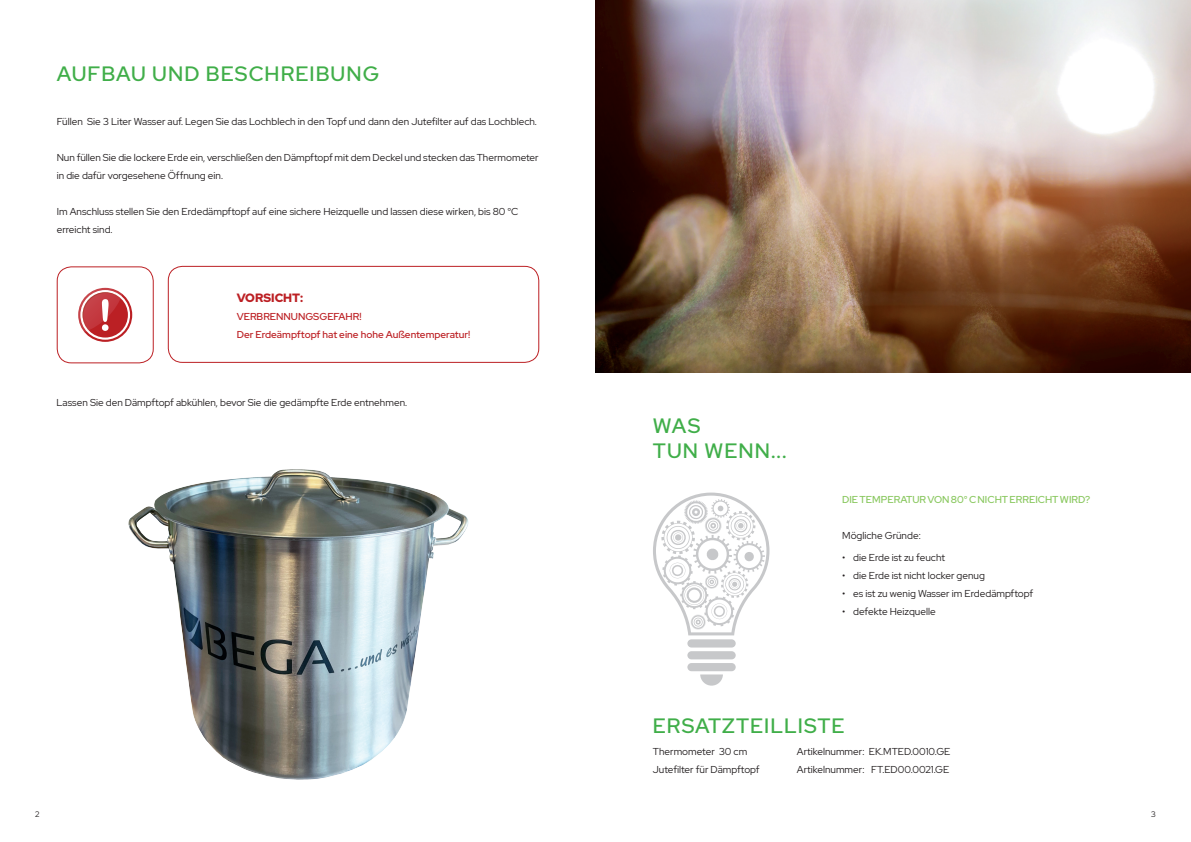
<style>
.page{position:relative;width:1191px;height:842px;background:#fff}
.page>*{position:absolute;margin:0;border:0;box-sizing:border-box;transform-origin:0 0}
.t1{font:500 20.7px/24.9px "Red Hat Display";letter-spacing:.05em;color:#40ae49}
.t2{font:900 12px "Red Hat Display";color:#bc2024}
.t3{font:10px/18px "Red Hat Display";color:#231f20}
.t4{font:500 10px/18px "Red Hat Display";color:#bc2024}
.t5{font:500 10px "Red Hat Display";color:#8ac860}
.t6{font:8px "Red Hat Display";color:#231f20}
</style>
<div class="page">
<div style="left:57px;top:266px;width:97px;height:97px;border:1px solid #bc2024;border-radius:14px"></div>
<svg style="left:78px;top:288px;width:52px;height:52px"></svg>
<div style="left:168px;top:266px;width:371px;height:97px;border:1px solid #bc2024;border-radius:14px"></div>
<img style="left:595px;top:0;width:596px;height:372px">
<div style="left:687px;top:639px;width:48px;height:8px;background:#c7c8ca;border-radius:4px"></div>
<div style="left:687px;top:651px;width:48px;height:8px;background:#c7c8ca;border-radius:4px"></div>
<div style="left:687px;top:663px;width:48px;height:8px;background:#c7c8ca;border-radius:4px"></div>
<svg style="left:700px;top:674px;width:23px;height:12px"></svg>
<svg style="left:653px;top:493px;width:116px;height:142px"></svg>
<img style="left:128px;top:469px;width:341px;height:311px">
<h1 class="t1" style="left:57px;top:61px;width:324px">AUFBAU UND BESCHREIBUNG</h1>
<p class="t3" style="left:57px;top:112px;width:482px">Füllen Sie 3 Liter Wasser auf. Legen Sie das Lochblech in den Topf und dann den Jutefilter auf das Lochblech.</p>
<p class="t3" style="left:57px;top:148px;width:483px">Nun füllen Sie die lockere Erde ein, verschließen den Dämpftopf mit dem Deckel und stecken das Thermometer in die dafür vorgesehene Öffnung ein.</p>
<p class="t3" style="left:57px;top:202px;width:463px">Im Anschluss stellen Sie den Erdedämpftopf auf eine sichere Heizquelle und lassen diese wirken, bis 80 °C erreicht sind.</p>
<p class="t2" style="left:237px;top:290px;width:68px">VORSICHT:</p>
<p class="t4" style="left:237px;top:308px;width:235px">VERBRENNUNGSGEFAHR!<br>DER ERDEÄMPFTOPF HAT EINE HOHE AUßENTEMPERATUR!</p>
<p class="t3" style="left:56px;top:393px;width:352px">Lassen Sie den Dämpftopf abkühlen, bevor Sie die gedämpfte Erde entnehmen.</p>
<h1 class="t1" style="left:653px;top:413px;width:135px">WAS<br>TUN WENN...</h1>
<p class="t5" style="left:842px;top:493px;width:249px">DIE TEMPERATUR VON 80° C NICHT ERREICHT WIRD?</p>
<p class="t3" style="left:842px;top:526px;width:80px">Mögliche Gründe:</p>
<p class="t3" style="left:842px;top:548px;width:104px">• die Erde ist zu feucht</p>
<p class="t3" style="left:842px;top:566px;width:144px">• die Erde ist nicht locker genug</p>
<p class="t3" style="left:842px;top:584px;width:192px">• es ist zu wenig Wasser im Erdedämpftopf</p>
<p class="t3" style="left:842px;top:602px;width:95px">• defekte Heizquelle</p>
<h1 class="t1" style="left:653px;top:713px;width:193px">ERSATZTEILLISTE</h1>
<p class="t3" style="left:653px;top:742px;width:96px">Thermometer 30 cm</p>
<p class="t3" style="left:797px;top:742px;width:155px">Artikelnummer: EK.MTED.0010.GE</p>
<p class="t3" style="left:653px;top:760px;width:108px">Jutefilter für Dämpftopf</p>
<p class="t3" style="left:797px;top:760px;width:154px">Artikelnummer: FT.ED00.0021.GE</p>
<p class="t6" style="left:35px;top:809px;width:6px">2</p>
<p class="t6" style="left:1151px;top:809px;width:6px">3</p>
</div>
